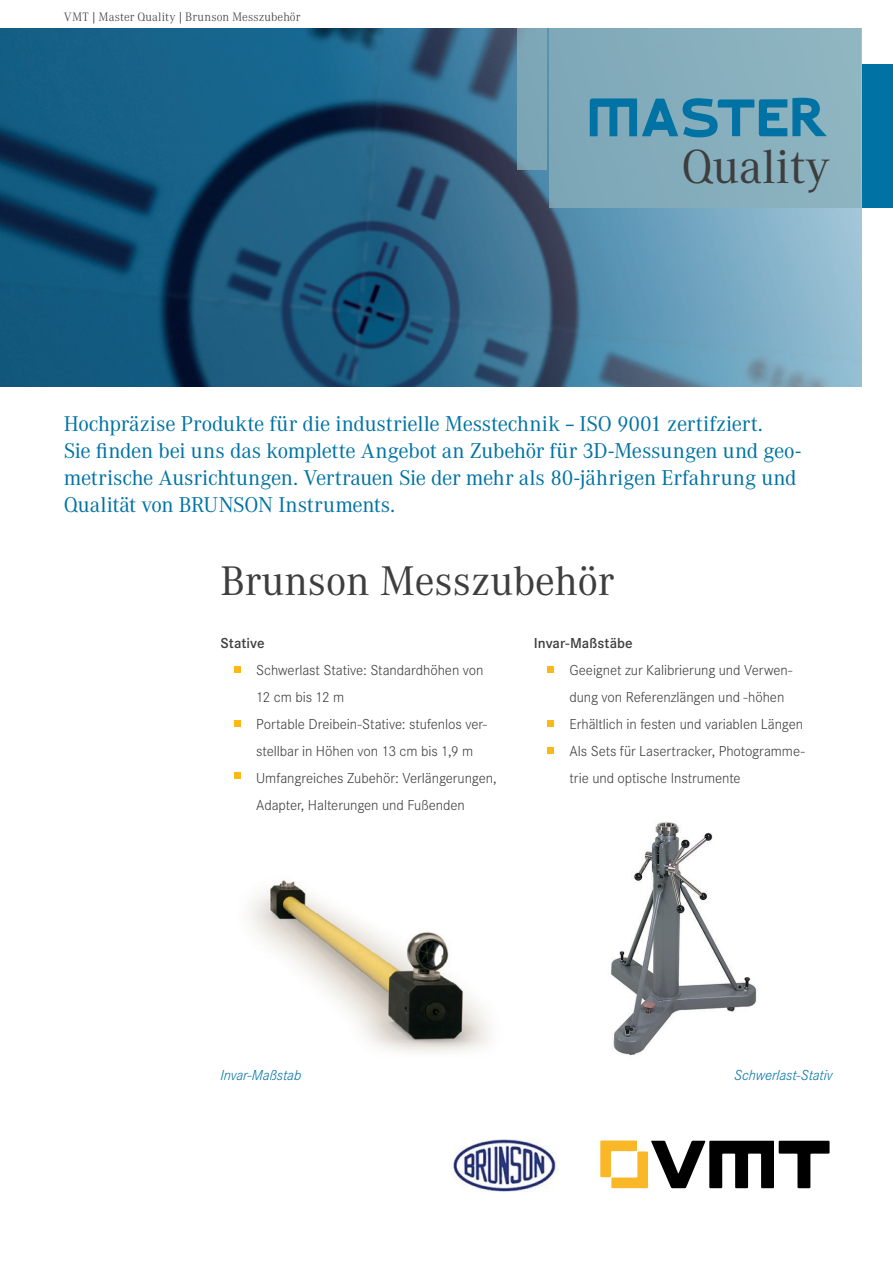
<style>
.page{position:relative;width:893px;height:1263px;background:#fff}
.page>*{position:absolute;margin:0;border:0;box-sizing:border-box;transform-origin:0 0}
.t1{font:46.8px "Corporate A";color:#3e3e3f}
.t2{font:40.5px "Corporate A";color:#3e3e3f}
.t3{font:21px/27px "Corporate A";letter-spacing:-.01em;color:#0073a4}
.t4{font:300 15px/27px "Corporate S";letter-spacing:-.005em;color:#3e3e3f}
.t5{font:italic 300 15px "Corporate S";letter-spacing:-.005em;color:#0073a4}
.t6{font:600 15px "Corporate S";letter-spacing:.005em;color:#3e3e3f}
.t7{font:300 12px "Corporate A";letter-spacing:.005em;color:#3e3e3f}
</style>
<div class="page">
<img style="left:0;top:28px;width:269px;height:359px">
<svg style="left:269px;top:28px;width:594px;height:359px;background:#427594"></svg>
<div style="left:863px;top:64px;width:30px;height:144px;background:#0073a4"></div>
<div style="left:549px;top:28px;width:312px;height:180px;background:#86aebd"></div>
<svg style="left:590px;top:98px;width:237px;height:39px"></svg>
<div style="left:517px;top:28px;width:30px;height:142px;background:#7ca5b6"></div>
<svg style="left:600px;top:1140px;width:229px;height:48px"></svg>
<div style="left:234px;top:666px;width:7px;height:6px;background:#fcb814"></div>
<div style="left:234px;top:720px;width:7px;height:7px;background:#fcb814"></div>
<div style="left:234px;top:772px;width:7px;height:7px;background:#fcb814"></div>
<svg style="left:548px;top:666px;width:6px;height:6px"></svg>
<svg style="left:548px;top:747px;width:6px;height:6px"></svg>
<div style="left:548px;top:720px;width:6px;height:7px;background:#fcb814"></div>
<img style="left:453px;top:1139px;width:104px;height:53px">
<img style="left:248px;top:880px;width:242px;height:172px">
<img style="left:610px;top:821px;width:147px;height:234px">
<p class="t7" style="left:64px;top:10px;width:238px">VMT | Master Quality | Brunson Messzubehör</p>
<h1 class="t1" style="left:682px;top:139px;width:150px">Quality</h1>
<p class="t3" style="left:64px;top:411px;width:739px">Hochpräzise Produkte für die industrielle Messtechnik – ISO 9001 zertifziert.<br>Sie finden bei uns das komplette Angebot an Zubehör für 3D-Messungen und geo&shy;metrische Ausrichtungen. Vertrauen Sie der mehr als 80-jährigen Erfahrung und Qualität von BRUNSON Instruments.</p>
<h2 class="t2" style="left:220px;top:557px;width:395px">Brunson Messzubehör</h2>
<p class="t6" style="left:220px;top:634px;width:46px">Stative</p>
<p class="t4" style="left:256px;top:657px;width:242px">Schwerlast Stative: Standardhöhen von 12 cm bis 12 m<br>Portable Dreibein-Stative: stufenlos ver&shy;stellbar in Höhen von 13 cm bis 1,9 m Umfangreiches Zubehör: Verlängerungen, Adapter, Halterungen und Fußenden</p>
<p class="t6" style="left:534px;top:634px;width:100px">Invar-Maßstäbe</p>
<p class="t4" style="left:569px;top:657px;width:237px">Geeignet zur Kalibrierung und Verwen&shy;dung von Referenzlängen und -höhen Erhältlich in festen und variablen Längen Als Sets für Lasertracker, Photogramme&shy;trie und optische Instrumente</p>
<p class="t5" style="left:220px;top:1067px;width:82px">Invar-Maßstab</p>
<p class="t5" style="left:734px;top:1067px;width:100px">Schwerlast-Stativ</p>
</div>
